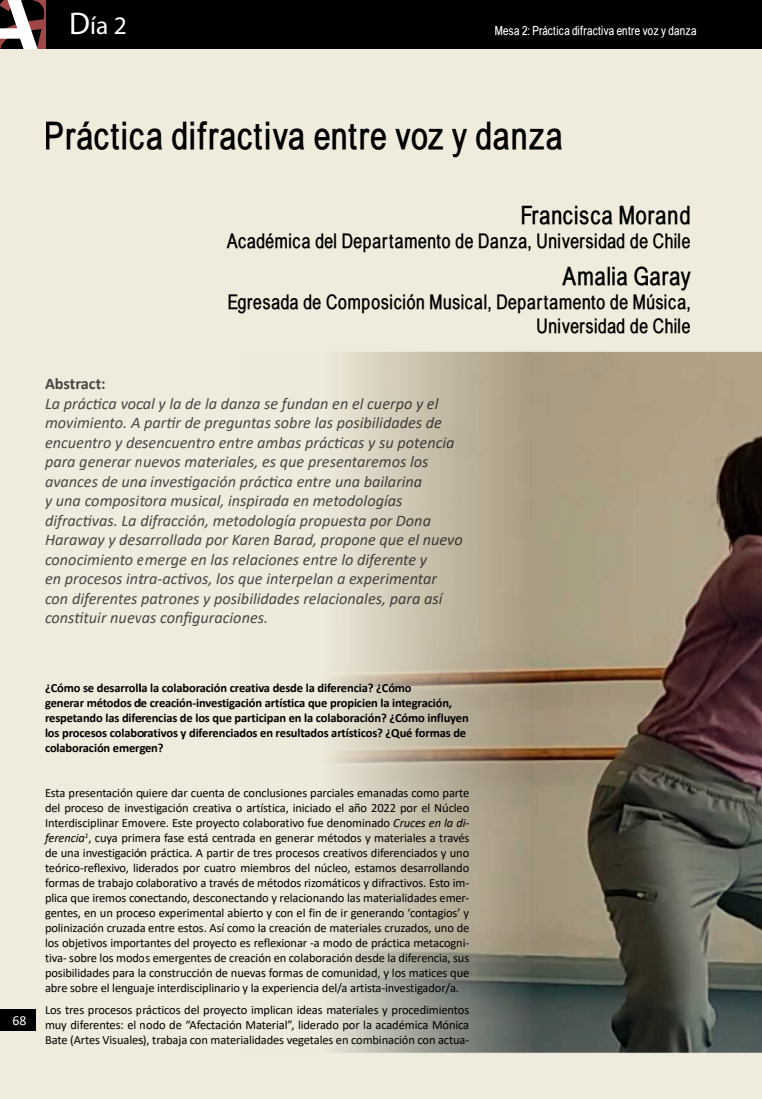
<style>
.page{position:relative;width:762px;height:1099px;background:#fff}
.page>*{position:absolute;margin:0;border:0;box-sizing:border-box;transform-origin:0 0}
.t1{font:700 37.5px "Babel Sans";letter-spacing:.03em;color:#000}
.t2{font:25.38px "Myriad Pro";color:#fff}
.t3{font:700 25px "Babel Sans";letter-spacing:.025em;color:#000}
.t4{font:700 20px/24px "Babel Sans";color:#000;text-align:right}
.t5{font:italic 16.25px/19.5px "Calibri";color:#4f4f51}
.t6{font:700 16.25px "Calibri";color:#4f4f51}
.t7{font:13.75px "Calibri";color:#fff}
.t8{font:12.5px/15px "Calibri";letter-spacing:-.01em;color:#000;text-align:justify}
.t9{font:700 12.5px/15px "Calibri";letter-spacing:-.01em;color:#000}
.t10{font:12.5px "Babel Sans";letter-spacing:.025em;color:#fff}
.s1{font-size:31.5px}
.s2{font-style:italic}
</style>
<div class="page">
<div style="left:0;top:24px;width:762px;height:1074px;background:#efebdd"></div>
<div style="left:0;top:0;width:762px;height:49px;background:#000"></div>
<svg style="left:0;top:0;width:45px;height:48px;background:#837171"></svg>
<div style="left:0;top:1009px;width:35px;height:21px;background:#000"></div>
<svg style="left:330px;top:351px;width:432px;height:702px;background:#99907e"></svg>
<h2 class="t2" style="left:69px;top:9px;width:59px"><span class="s1">D</span>ía 2</h2>
<p class="t10" style="left:495px;top:24px;width:203px">Mesa 2: Práctica difractiva entre voz y danza</p>
<h1 class="t1" style="left:45px;top:114px;width:520px">Práctica difractiva entre voz y danza</h1>
<h3 class="t3" style="left:521px;top:200px;width:172px">Francisca Morand</h3>
<h3 class="t4" style="left:227px;top:229px;width:465px">Académica del Departamento de Danza, Universidad de Chile</h3>
<h3 class="t3" style="left:563px;top:262px;width:130px">Amalia Garay</h3>
<h3 class="t4" style="left:228px;top:290px;width:465px">Egresada de Composición Musical, Departamento de Música,<br>Universidad de Chile</h3>
<h3 class="t6" style="left:45px;top:372px;width:62px">Abstract:</h3>
<p class="t5" style="left:45px;top:393px;width:419px">La práctica vocal y la de la danza se fundan en el cuerpo y el movimiento. A partir de preguntas sobre las posibilidades de encuentro y desencuentro entre ambas prácticas y su potencia para generar nuevos materiales, es que presentaremos los avances de una investigación práctica entre una bailarina<br>y una compositora musical, inspirada en metodologías difractivas. La difracción, metodología propuesta por Dona Haraway y desarrollada por Karen Barad, propone que el nuevo conocimiento emerge en las relaciones entre lo diferente y<br>en procesos intra-activos, los que interpelan a experimentar con diferentes patrones y posibilidades relacionales, para así constituir nuevas configuraciones.</p>
<p class="t7" style="left:12px;top:1010px;width:15px">68</p>
<p class="t9" style="left:45px;top:680px;width:425px">¿Cómo se desarrolla la colaboración creativa desde la diferencia? ¿Cómo<br>generar métodos de creación-investigación artística que propicien la integración, respetando las diferencias de los que participan en la colaboración? ¿Cómo influyen los procesos colaborativos y diferenciados en resultados artísticos? ¿Qué formas de colaboración emergen?</p>
<p class="t8" style="left:45px;top:784px;width:426px">Esta presentación quiere dar cuenta de conclusiones parciales emanadas como parte del proceso de investigación creativa o artística, iniciado el año 2022 por el Núcleo Interdisciplinar Emovere. Este proyecto colaborativo fue denominado <span class="s2">Cruces en la di&shy;ferencia</span><sup>1</sup>, cuya primera fase está centrada en generar métodos y materiales a través de una investigación práctica. A partir de tres procesos creativos diferenciados y uno teórico-reflexivo, liderados por cuatro miembros del núcleo, estamos desarrollando formas de trabajo colaborativo a través de métodos rizomáticos y difractivos. Esto im&shy;plica que iremos conectando, desconectando y relacionando las materialidades emer&shy;gentes, en un proceso experimental abierto y con el fin de ir generando ‘contagios’ y polinización cruzada entre estos. Así como la creación de materiales cruzados, uno de los objetivos importantes del proyecto es reflexionar -a modo de práctica metacogni&shy;tiva- sobre los modos emergentes de creación en colaboración desde la diferencia, sus posibilidades para la construcción de nuevas formas de comunidad, y los matices que abre sobre el lenguaje interdisciplinario y la experiencia del/a artista-investigador/a.</p>
<p class="t8" style="left:45px;top:1002px;width:426px">Los tres procesos prácticos del proyecto implican ideas materiales y procedimientos muy diferentes: el nodo de “Afectación Material”, liderado por la académica Mónica Bate (Artes Visuales), trabaja con materialidades vegetales en combinación con actua-</p>
</div>
